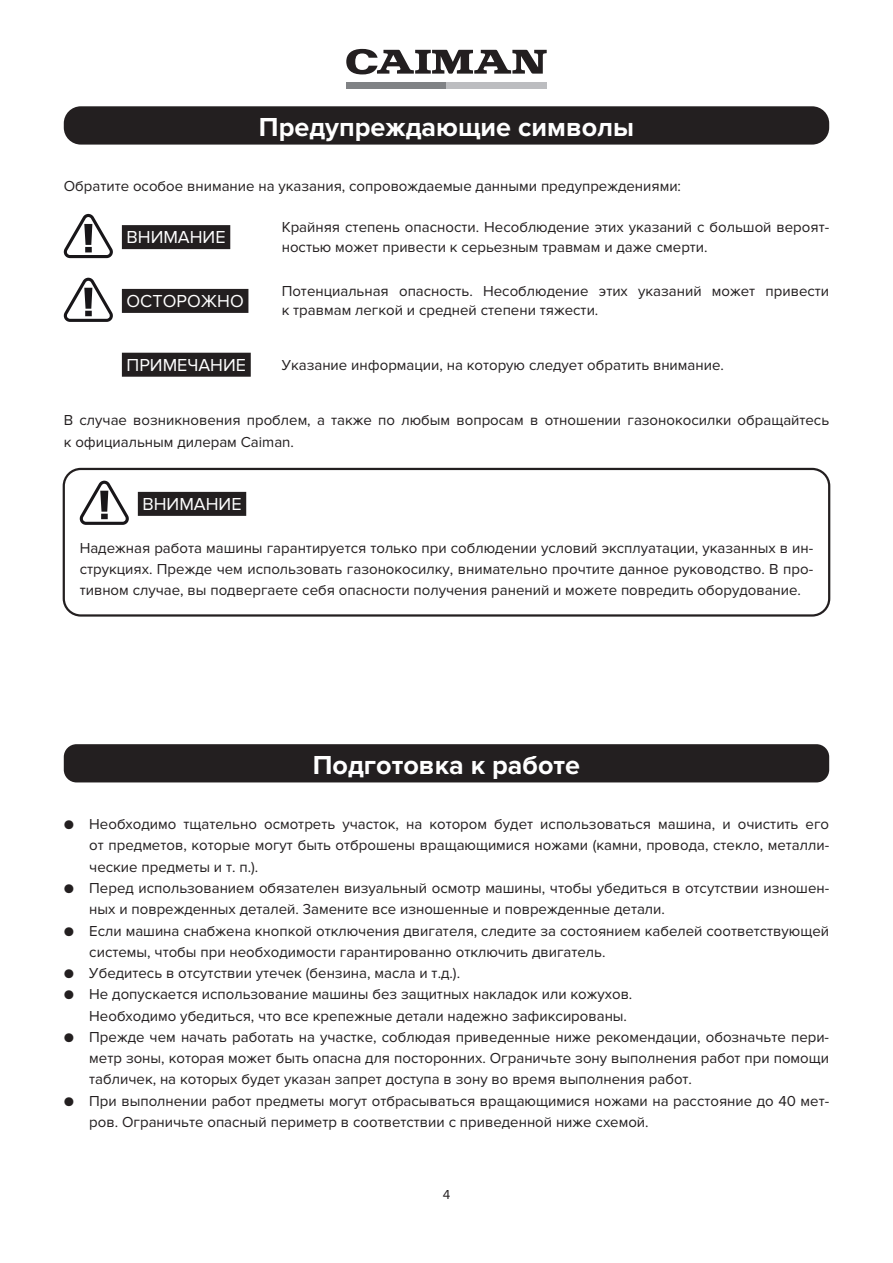
<style>
.page{position:relative;width:893px;height:1263px;background:#fff}
.page>*{position:absolute;margin:0;border:0;box-sizing:border-box;transform-origin:0 0}
.t1{font:700 27px "Proxima Nova";color:#fff}
.t2{font:18px "Proxima Nova";color:#fff}
.t3{font:15px/21.3px "Proxima Nova";color:#231f20}
.t4{font:13.5px "Proxima Nova";color:#231f20}
</style>
<div class="page">
<svg style="left:346px;top:49px;width:201px;height:25px"></svg>
<div style="left:347px;top:82px;width:100px;height:7px;background:#808285"></div>
<div style="left:447px;top:82px;width:100px;height:7px;background:#bcbdc0"></div>
<div style="left:64px;top:106px;width:765px;height:39px;background:#231f20;border-radius:17px"></div>
<div style="left:63px;top:468px;width:767px;height:149px;border:2px solid #231f20;border-radius:17px"></div>
<svg style="left:80px;top:481px;width:49px;height:44px"></svg>
<div style="left:138px;top:492px;width:108px;height:24px;background:#231f20"></div>
<svg style="left:64px;top:214px;width:49px;height:44px"></svg>
<div style="left:122px;top:225px;width:108px;height:24px;background:#231f20"></div>
<svg style="left:64px;top:278px;width:49px;height:44px"></svg>
<div style="left:122px;top:289px;width:126px;height:24px;background:#231f20"></div>
<div style="left:122px;top:353px;width:129px;height:24px;background:#231f20"></div>
<div style="left:64px;top:744px;width:765px;height:38px;background:#231f20;border-radius:13px"></div>
<h1 class="t1" style="left:259px;top:112px;width:377px">Предупреждающие символы</h1>
<p class="t3" style="left:64px;top:176px;width:619px">Обратите особое внимание на указания, сопровождаемые данными предупреждениями:</p>
<p class="t2" style="left:127px;top:227px;width:101px">ВНИМАНИЕ</p>
<p class="t3" style="left:282px;top:218px;width:549px;line-height:19.5px">Крайняя степень опасности. Несоблюдение этих указаний с большой вероят&shy;ностью может привести к серьезным травмам и даже смерти.</p>
<p class="t2" style="left:127px;top:291px;width:119px">ОСТОРОЖНО</p>
<p class="t3" style="left:282px;top:281px;width:549px;line-height:19.5px">Потенциальная опасность. Несоблюдение этих указаний может привести к травмам легкой и средней степени тяжести.</p>
<p class="t2" style="left:127px;top:354px;width:121px">ПРИМЕЧАНИЕ</p>
<p class="t3" style="left:282px;top:354px;width:444px">Указание информации, на которую следует обратить внимание.</p>
<p class="t3" style="left:64px;top:410px;width:767px">В случае возникновения проблем, а также по любым вопросам в отношении газонокосилки обращайтесь к официальным дилерам Caiman.</p>
<p class="t2" style="left:142px;top:493px;width:101px">ВНИМАНИЕ</p>
<p class="t3" style="left:80px;top:537px;width:735px;text-align:justify">Надежная работа машины гарантируется только при соблюдении условий эксплуатации, указанных в ин&shy;струкциях. Прежде чем использовать газонокосилку, внимательно прочтите данное руководство. B про&shy;тивном случае, вы подвергаете себя опасности получения ранений и можете повредить оборудование.</p>
<h1 class="t1" style="left:313px;top:749px;width:269px">Подготовка к работе</h1>
<p class="t3" style="left:89px;top:814px;width:741px;text-align:justify;text-indent:-26px">● Необходимо тщательно осмотреть участок, на котором будет использоваться машина, и очистить его от предметов, которые могут быть отброшены вращающимися ножами (камни, провода, стекло, металли&shy;ческие предметы и т. п.).</p>
<p class="t3" style="left:89px;top:877px;width:741px;text-indent:-26px">● Перед использованием обязателен визуальный осмотр машины, чтобы убедиться в отсутствии изношен&shy;ных и поврежденных деталей. 3амените все изношенные и поврежденные детали.</p>
<p class="t3" style="left:89px;top:920px;width:741px;text-indent:-26px">● Если машина снабжена кнопкой отключения двигателя, следите за состоянием кабелей соответствующей системы, чтобы при необходимости гарантированно отключить двигатель.</p>
<p class="t3" style="left:64px;top:963px;width:398px">● Убедитесь в отсутствии утечек (бензина, масла и т.д.).</p>
<p class="t3" style="left:89px;top:984px;width:545px;text-indent:-26px">● Не допускается использование машины без защитных накладок или кожухов.<br>Необходимо убедиться, что все крепежные детали надежно зафиксированы.</p>
<p class="t3" style="left:89px;top:1026px;width:741px;text-align:justify;text-indent:-26px">● Прежде чем начать работать на участке, соблюдая приведенные ниже рекомендации, обозначьте пери&shy;метр зоны, которая может быть опасна для посторонних. Ограничьте зону выполнения работ при помощи табличек, на которых будет указан запрет доступа в зону во время выполнения работ.</p>
<p class="t3" style="left:89px;top:1090px;width:741px;text-indent:-26px">● При выполнении работ предметы могут отбрасываться вращающимися ножами на расстояние до 40 мет&shy;ров. Ограничьте опасный периметр в соответствии с приведенной ниже схемой.</p>
<p class="t4" style="left:443px;top:1186px;width:9px">4</p>
</div>
